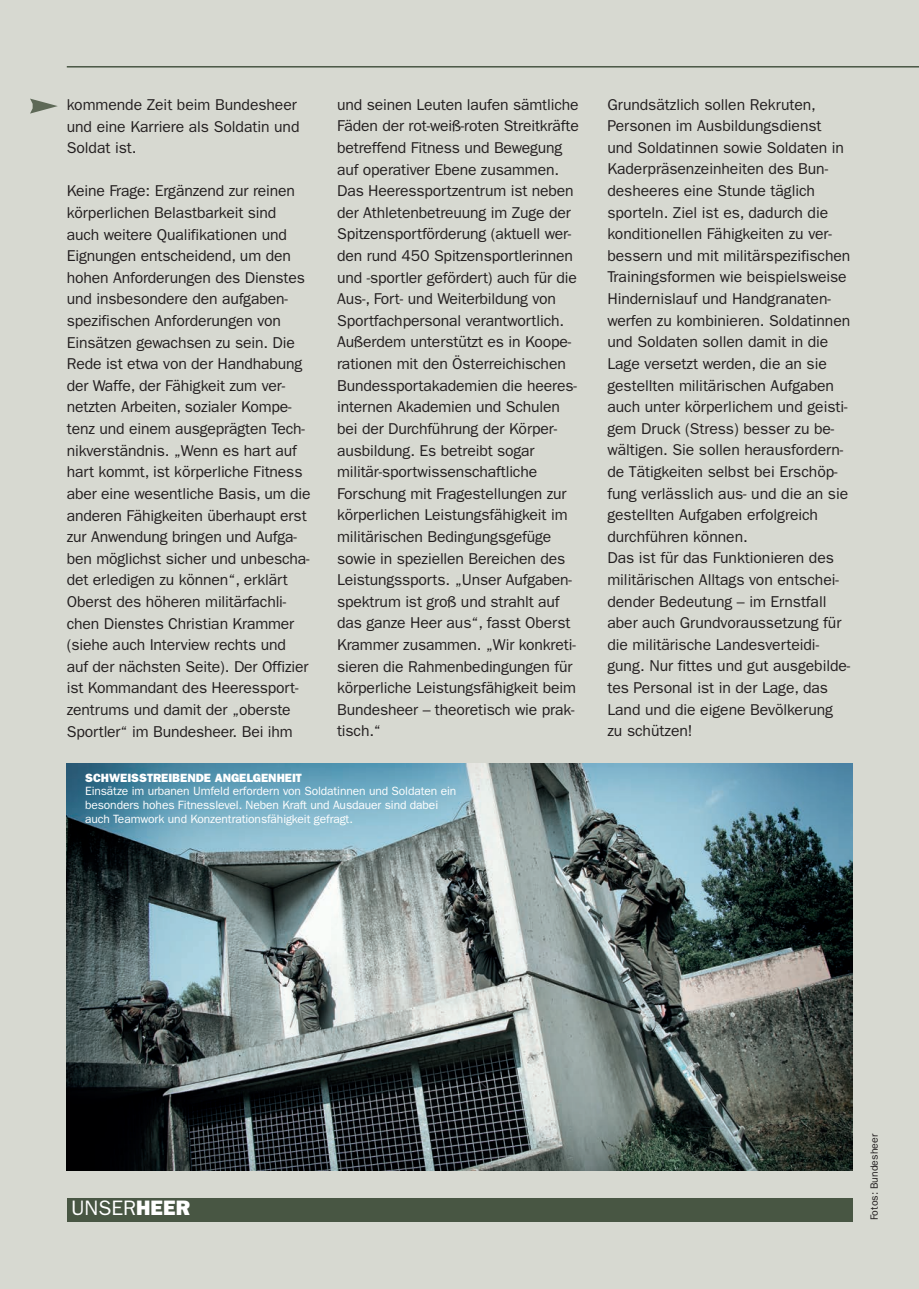
<style>
.page{position:relative;width:919px;height:1289px;background:#fff}
.page>*{position:absolute;margin:0;border:0;box-sizing:border-box;transform-origin:0 0}
.t1{font:21px "Franklin Gothic";color:#fff}
.t2{font:15.75px/21.6px "Franklin Gothic";letter-spacing:-.01em;color:#231f20}
.t3{font:12px/13.5px "Franklin Gothic";letter-spacing:-.01em;color:#fff}
.t4{font:800 12px "Franklin Gothic";color:#fff}
.t5{font:10.5px "Franklin Gothic";color:#231f20}
.s1{font-weight:800}
</style>
<div class="page">
<div style="left:0;top:0;width:918px;height:1288px;background:#d7d9d1"></div>
<div style="left:67px;top:1198px;width:785px;height:23px;background:#485643"></div>
<svg style="left:30px;top:99px;width:28px;height:15px"></svg>
<img style="left:67px;top:763px;width:785px;height:407px">
<hr style="left:67px;top:66px;width:851px;height:2px;background:#485643">
<p class="t2" style="left:67px;top:95px;width:234px">kommende Zeit beim Bundesheer und eine Karriere als Soldatin und<br>Soldat ist.</p>
<p class="t2" style="left:67px;top:181px;width:245px">Keine Frage: Ergänzend zur reinen körperlichen Belastbarkeit sind auch weitere Qualifikationen und Eignungen entscheidend, um den hohen Anforderungen des Dienstes und insbesondere den aufgaben&shy;spezifischen Anforderungen von Einsätzen gewachsen zu sein. Die Rede ist etwa von der Handhabung der Waffe, der Fähigkeit zum ver&shy;netzten Arbeiten, sozialer Kompe&shy;tenz und einem ausgeprägten Tech&shy;nikverständnis. „Wenn es hart auf hart kommt, ist körperliche Fitness aber eine wesentliche Basis, um die anderen Fähigkeiten überhaupt erst zur Anwendung bringen und Aufga&shy;ben möglichst sicher und unbescha&shy;det erledigen zu können“, erklärt Oberst des höheren militärfachli&shy;chen Dienstes Christian Krammer (siehe auch Interview rechts und auf der nächsten Seite). Der Offizier ist Kommandant des Heeressport&shy;zentrums und damit der „oberste Sportler“ im Bundesheer. Bei ihm</p>
<p class="t2" style="left:337px;top:95px;width:243px">und seinen Leuten laufen sämtliche Fäden der rot-weiß-roten Streitkräfte betreffend Fitness und Bewegung auf operativer Ebene zusammen.<br>Das Heeressportzentrum ist neben der Athletenbetreuung im Zuge der Spitzensportförderung (aktuell wer&shy;den rund 450 Spitzensportlerinnen und -sportler gefördert) auch für die Aus-, Fort- und Weiterbildung von Sportfachpersonal verantwortlich.<br>Außerdem unterstützt es in Koope&shy;rationen mit den Österreichischen Bundessportakademien die heeres&shy;internen Akademien und Schulen bei der Durchführung der Körper&shy;ausbildung. Es betreibt sogar militär-sportwissenschaftliche Forschung mit Fragestellungen zur körperlichen Leistungsfähigkeit im militärischen Bedingungsgefüge sowie in speziellen Bereichen des Leistungssports. „Unser Aufgaben&shy;spektrum ist groß und strahlt auf das ganze Heer aus“, fasst Oberst Krammer zusammen. „Wir konkreti&shy;sieren die Rahmenbedingungen für körperliche Leistungsfähigkeit beim Bundesheer – theoretisch wie prak&shy;tisch.“</p>
<p class="t2" style="left:607px;top:95px;width:244px">Grundsätzlich sollen Rekruten, Personen im Ausbildungsdienst und Soldatinnen sowie Soldaten in Kaderpräsenzeinheiten des Bun&shy;desheeres eine Stunde täglich sporteln. Ziel ist es, dadurch die konditionellen Fähigkeiten zu ver&shy;bessern und mit militärspezifischen Trainingsformen wie beispielsweise Hindernislauf und Handgranaten&shy;werfen zu kombinieren. Soldatinnen und Soldaten sollen damit in die Lage versetzt werden, die an sie gestellten militärischen Aufgaben auch unter körperlichem und geisti&shy;gem Druck (Stress) besser zu be&shy;wältigen. Sie sollen herausfordern&shy;de Tätigkeiten selbst bei Erschöp&shy;fung verlässlich aus- und die an sie gestellten Aufgaben erfolgreich durchführen können.<br>Das ist für das Funktionieren des militärischen Alltags von entschei&shy;dender Bedeutung – im Ernstfall aber auch Grundvoraussetzung für die militärische Landesverteidi&shy;gung. Nur fittes und gut ausgebilde&shy;tes Personal ist in der Lage, das Land und die eigene Bevölkerung zu schützen!</p>
<p class="t4" style="left:85px;top:773px;width:218px">SCHWEISSTREIBENDE ANGELGENHEIT</p>
<p class="t3" style="left:85px;top:785px;width:372px">Einsätze im urbanen Umfeld erfordern von Soldatinnen und Soldaten ein besonders hohes Fitnesslevel. Neben Kraft und Ausdauer sind dabei auch Teamwork und Konzentrationsfähigkeit gefragt.</p>
<h1 class="t1" style="left:71px;top:1200px;width:120px">UNSER<span class="s1">HEER</span></h1>
<p class="t5" style="left:870px;top:1220px;width:88px;rotate:-90deg">Fotos: Bundesheer</p>
</div>
